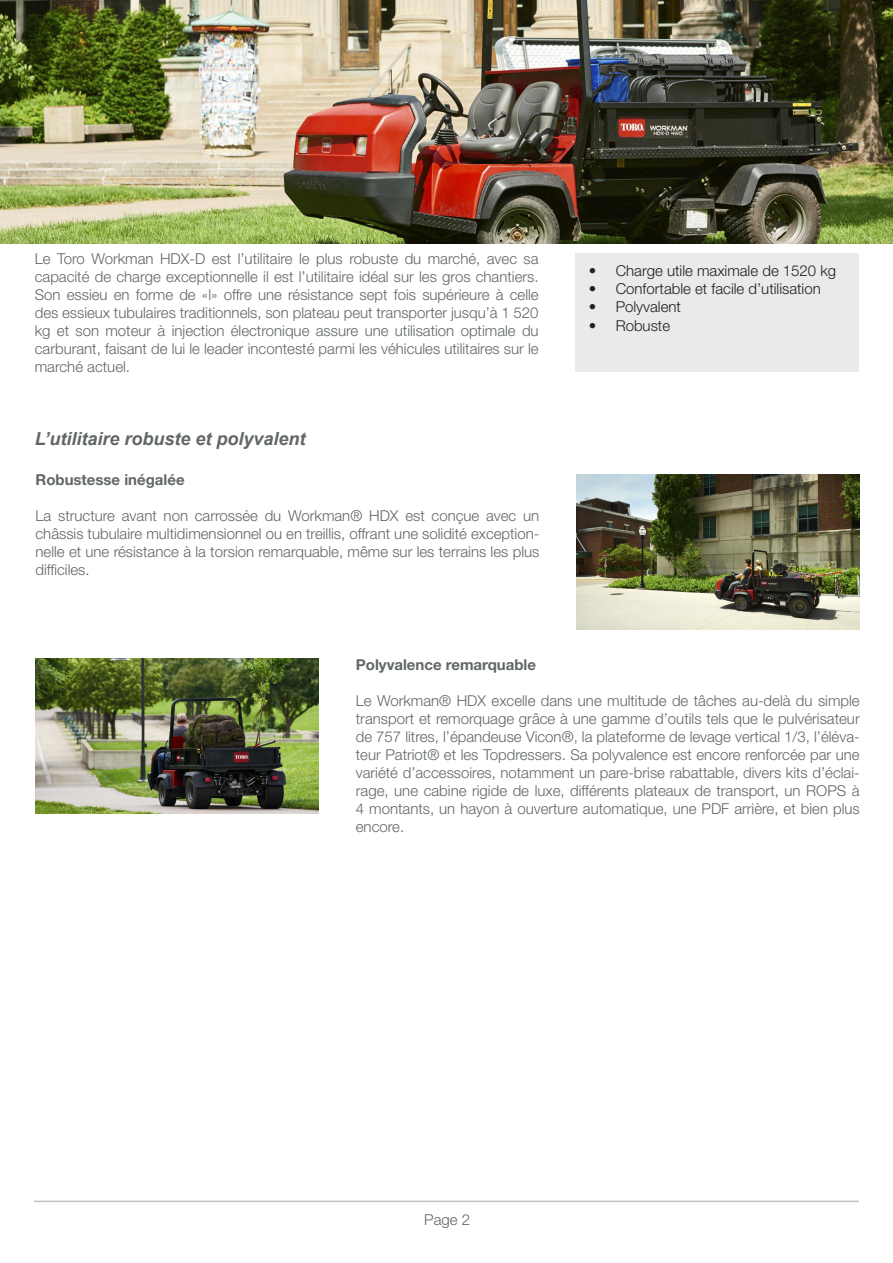
<style>
.page{position:relative;width:893px;height:1263px;background:#fff}
.page>*{position:absolute;margin:0;border:0;box-sizing:border-box;transform-origin:0 0}
.Sous-titre_paragraphe{font:italic 700 18px "Arial";color:#616666}
.Texte_paragraphe{font:300 15px/18px "Helvetica Neue LT Std";color:#616666;text-align:justify}
.t1{font:300 15px "Helvetica Neue LT Std";color:#231f20}
.Texte_paragraphe-2{font:700 15px "Helvetica Neue LT Std";color:#616666}
.Texte_pied_de_page{font:300 15px "Helvetica Neue LT Std";color:#616666}
</style>
<div class="page">
<img style="left:0;top:0;width:893px;height:244px">
<hr style="left:34px;top:1200px;width:825px;height:2px;background:#c1c3c2">
<div style="left:576px;top:253px;width:283px;height:119px;background:#e8ebe8"></div>
<img style="left:577px;top:474px;width:283px;height:155px">
<img style="left:36px;top:659px;width:283px;height:154px">
<p class="Texte_paragraphe" style="left:35px;top:249px;width:505px">Le Toro Workman HDX-D est l’utilitaire le plus robuste du marché, avec sa capacité de charge exceptionnelle il est l’utilitaire idéal sur les gros chantiers.<br>Son essieu en forme de «l» offre une résistance sept fois supérieure à celle des essieux tubulaires traditionnels, son plateau peut transporter jusqu’à 1 520 kg et son moteur à injection électronique assure une utilisation optimale du carburant, faisant de lui le leader incontesté parmi les véhicules utilitaires sur le marché actuel.</p>
<p class="Sous-titre_paragraphe" style="left:35px;top:426px;width:272px">L’utilitaire robuste et polyvalent</p>
<p class="Texte_paragraphe-2" style="left:36px;top:470px;width:151px">Robustesse inégalée</p>
<p class="Texte_paragraphe" style="left:36px;top:506px;width:505px">La structure avant non carrossée du Workman® HDX est conçue avec un châssis tubulaire multidimensionnel ou en treillis, offrant une solidité exception&shy;nelle et une résistance à la torsion remarquable, même sur les terrains les plus difficiles.</p>
<p class="t1" style="left:589px;top:262px;width:249px">• Charge utile maximale de 1520 kg</p>
<p class="t1" style="left:589px;top:280px;width:234px">• Confortable et facile d’utilisation</p>
<p class="t1" style="left:589px;top:298px;width:94px">• Polyvalent</p>
<p class="t1" style="left:589px;top:316px;width:83px">• Robuste</p>
<p class="Texte_paragraphe-2" style="left:356px;top:655px;width:182px">Polyvalence remarquable</p>
<p class="Texte_paragraphe" style="left:356px;top:691px;width:505px">Le Workman® HDX excelle dans une multitude de tâches au-delà du simple transport et remorquage grâce à une gamme d’outils tels que le pulvérisateur de 757 litres, l’épandeuse Vicon®, la plateforme de levage vertical 1/3, l’éléva&shy;teur Patriot® et les Topdressers. Sa polyvalence est encore renforcée par une variété d’accessoires, notamment un pare-brise rabattable, divers kits d’éclai&shy;rage, une cabine rigide de luxe, différents plateaux de transport, un ROPS à 4 montants, un hayon à ouverture automatique, une PDF arrière, et bien plus encore.</p>
<p class="Texte_pied_de_page" style="left:424px;top:1210px;width:47px">Page 2</p>
</div>
